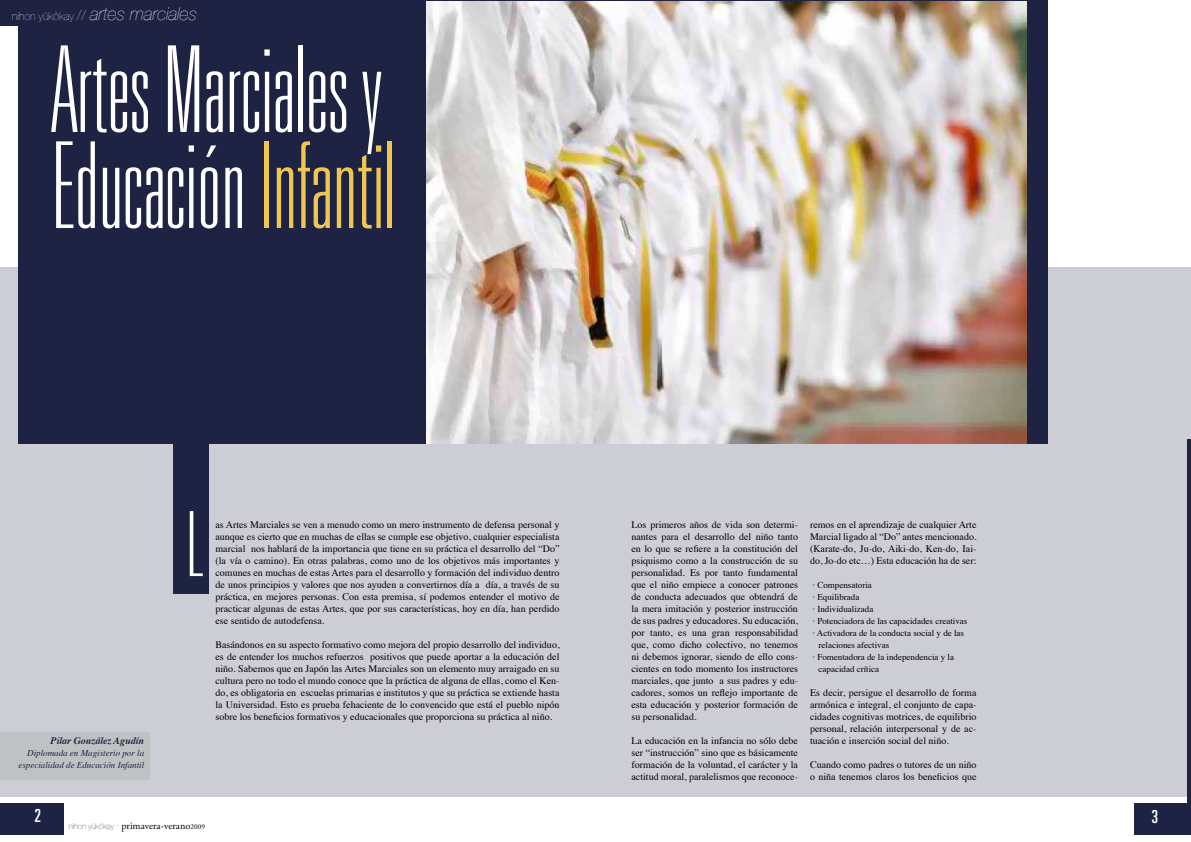
<style>
.page{position:relative;width:1191px;height:842px;background:#fff}
.page>*{position:absolute;margin:0;border:0;box-sizing:border-box;transform-origin:0 0}
.t1{font:100 ultra-condensed 120px/96px "Univers LT Std";color:#fff}
.t2{font:100 ultra-condensed 90px "Univers LT Std";color:#fff}
.t3{font:italic 200 18px "Helvetica Neue";color:#fff}
.t4{font:ultra-condensed 18px "Univers LT Std";color:#fff}
.t5{font:10.2px "Adobe Garamond Pro";color:#000}
.t6{font:10px/12px "Times";color:#000;text-align:justify}
.t7{font:italic 700 10px "Times";color:#1e2343}
.t8{font:9px "Times";color:#000}
.t9{font:italic 9px/12px "Times";color:#1e2343;text-align:right}
.s1{font-style:normal;font-size:11px}
.s2{font-style:normal;font-size:14px}
.s3{color:#eec654}
.s4{font-family:"Helvetica Neue";font-weight:200;font-size:8px}
.s5{font-family:"Helvetica Neue";font-weight:200}
.s6{font-size:7.3px}
</style>
<div class="page">
<div style="left:0;top:268px;width:1191px;height:529px;background:#cdced5"></div>
<hr style="left:1187px;top:439px;width:4px;height:379px;background:#1e2343">
<div style="left:1134px;top:803px;width:57px;height:31px;background:#1e2343"></div>
<div style="left:0;top:803px;width:63px;height:31px;background:#1e2343"></div>
<div style="left:174px;top:390px;width:35px;height:204px;background:#1e2343"></div>
<div style="left:18px;top:0;width:1030px;height:443px;background:#1e2343"></div>
<img style="left:427px;top:1px;width:599px;height:442px">
<div style="left:0;top:0;width:208px;height:26px;background:#1e2343"></div>
<div style="left:0;top:732px;width:150px;height:48px;background:#c0c1c2"></div>
<h3 class="t3" style="left:12px;top:3px;width:187px"><span class="s1">nihon yûkôkay</span> <span class="s2">//</span> artes marciales</h3>
<h1 class="t1" style="left:52px;top:44px;width:345px">Artes Marciales y<br>Educación <span class="s3">Infantil</span></h1>
<p class="t7" style="left:51px;top:731px;width:95px">Pilar González Agudín</p>
<p class="t9" style="left:18px;top:746px;width:127px">Diplomada en Magisterio por la especialidad de Educación Infantil</p>
<h2 class="t2" style="left:187px;top:498px;width:18px">L</h2>
<p class="t6" style="left:215px;top:518px;width:345px">as Artes Marciales se ven a menudo como un mero instrumento de defensa personal y aunque es cierto que en muchas de ellas se cumple ese objetivo, cualquier especialista marcial nos hablará de la importancia que tiene en su práctica el desarrollo del “Do” (la vía o camino). En otras palabras, como uno de los objetivos más importantes y comunes en muchas de estas Artes para el desarrollo y formación del individuo dentro de unos principios y valores que nos ayuden a convertirnos día a día, a través de su práctica, en mejores personas. Con esta premisa, sí podemos entender el motivo de practicar algunas de estas Artes, que por sus características, hoy en día, han perdido ese sentido de autodefensa.</p>
<p class="t6" style="left:215px;top:638px;width:345px">Basándonos en su aspecto formativo como mejora del propio desarrollo del individuo, es de entender los muchos refuerzos positivos que puede aportar a la educación del niño. Sabemos que en Japón las Artes Marciales son un elemento muy arraigado en su cultura pero no todo el mundo conoce que la práctica de alguna de ellas, como el Ken&shy;do, es obligatoria en escuelas primarias e institutos y que su práctica se extiende hasta la Universidad. Esto es prueba fehaciente de lo convencido que está el pueblo nipón sobre los beneficios formativos y educacionales que proporciona su práctica al niño.</p>
<p class="t6" style="left:631px;top:518px;width:168px">Los primeros años de vida son determi&shy;nantes para el desarrollo del niño tanto en lo que se refiere a la constitución del psiquismo como a la construcción de su personalidad. Es por tanto fundamental que el niño empiece a conocer patrones de conducta adecuados que obtendrá de la mera imitación y posterior instrucción de sus padres y educadores. Su educación, por tanto, es una gran responsabilidad que, como dicho colectivo, no tenemos ni debemos ignorar, siendo de ello cons&shy;cientes en todo momento los instructores marciales, que junto a sus padres y edu&shy;cadores, somos un reflejo importante de esta educación y posterior formación de su personalidad.</p>
<p class="t6" style="left:631px;top:734px;width:168px">La educación en la infancia no sólo debe ser “instrucción” sino que es básicamente formación de la voluntad, el carácter y la actitud moral, paralelismos que reconoce-</p>
<p class="t6" style="left:810px;top:518px;width:168px">remos en el aprendizaje de cualquier Arte Marcial ligado al “Do” antes mencionado. (Karate-do, Ju-do, Aiki-do, Ken-do, Iai&shy;do, Jo-do etc…) Esta educación ha de ser:</p>
<p class="t8" style="left:813px;top:577px;width:60px">· Compensatoria</p>
<p class="t8" style="left:813px;top:589px;width:48px">· Equilibrada</p>
<p class="t8" style="left:813px;top:601px;width:62px">· Individualizada</p>
<p class="t8" style="left:813px;top:613px;width:156px">· Potenciadora de las capacidades creativas</p>
<p class="t8" style="left:813px;top:625px;width:153px">· Activadora de la conducta social y de las</p>
<p class="t8" style="left:818px;top:637px;width:72px">relaciones afectivas</p>
<p class="t8" style="left:813px;top:649px;width:143px">· Fomentadora de la independencia y la</p>
<p class="t8" style="left:818px;top:661px;width:62px">capacidad crítica</p>
<p class="t6" style="left:810px;top:686px;width:168px">Es decir, persigue el desarrollo de forma armónica e integral, el conjunto de capa&shy;cidades cognitivas motrices, de equilibrio personal, relación interpersonal y de ac&shy;tuación e inserción social del niño.</p>
<p class="t6" style="left:810px;top:758px;width:168px">Cuando como padres o tutores de un niño o niña tenemos claros los beneficios que</p>
<h3 class="t4" style="left:35px;top:806px;width:8px">2</h3>
<h3 class="t4" style="left:1151px;top:806px;width:8px">3</h3>
<p class="t5" style="left:69px;top:820px;width:138px"><span class="s4">nihon yûkôkay</span> <span class="s5">·</span> primavera-verano<span class="s6">2009</span></p>
</div>
